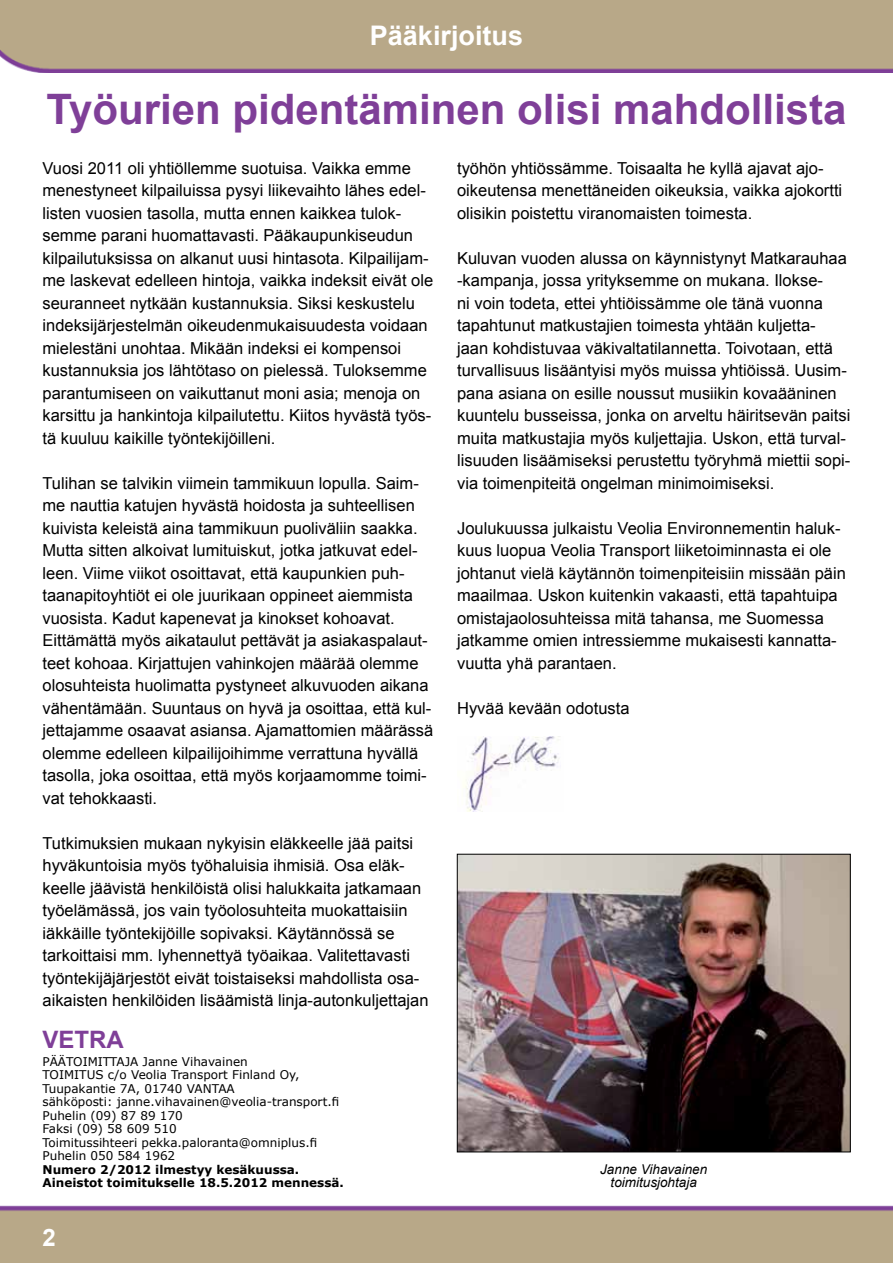
<style>
.page{position:relative;width:893px;height:1263px;background:#fff}
.page>*{position:absolute;margin:0;border:0;box-sizing:border-box;transform-origin:0 0}
.t1{font:700 42px "Arial";color:#7f3f98}
.t2{font:700 27px "Arial";color:#fff}
.t3{font:700 24px "Arial";color:#7f3f98}
.t4{font:700 24px "Arial";color:#fff}
.t5{font:16.5px/22.5px "Arial";color:#000}
.t6{font:italic 13.5px/13.5px "Arial";color:#000;text-align:center}
.t7{font:12px/13.5px "Verdana";color:#000}
.t8{font:700 12px/13.5px "Verdana";color:#000}
</style>
<div class="page">
<img style="left:0;top:0;width:893px;height:73px">
<img style="left:0;top:1205px;width:893px;height:58px">
<img style="left:459px;top:856px;width:389px;height:294px">
<div style="left:457px;top:854px;width:393px;height:298px;border:1px solid #000"></div>
<img style="left:463px;top:737px;width:96px;height:75px">
<h2 class="t2" style="left:370px;top:18px;width:155px">Pääkirjoitus</h2>
<h1 class="t1" style="left:47px;top:81px;width:801px">Työurien pidentäminen olisi mahdollista</h1>
<p class="t5" style="left:43px;top:157px;width:392px">Vuosi 2011 oli yhtiöllemme suotuisa. Vaikka emme menestyneet kilpailuissa pysyi liikevaihto lähes edel&shy;listen vuosien tasolla, mutta ennen kaikkea tulok&shy;semme parani huomattavasti. Pääkaupunkiseudun kilpailutuksissa on alkanut uusi hintasota. Kilpailijam&shy;me laskevat edelleen hintoja, vaikka indeksit eivät ole seuranneet nytkään kustannuksia. Siksi keskustelu indeksijärjestelmän oikeudenmukaisuudesta voidaan mielestäni unohtaa. Mikään indeksi ei kompensoi kustannuksia jos lähtötaso on pielessä. Tuloksemme parantumiseen on vaikuttanut moni asia; menoja on karsittu ja hankintoja kilpailutettu. Kiitos hyvästä työs&shy;tä kuuluu kaikille työntekijöilleni.</p>
<p class="t5" style="left:43px;top:472px;width:392px">Tulihan se talvikin viimein tammikuun lopulla. Saim&shy;me nauttia katujen hyvästä hoidosta ja suhteellisen kuivista keleistä aina tammikuun puoliväliin saakka.<br>Mutta sitten alkoivat lumituiskut, jotka jatkuvat edel&shy;leen. Viime viikot osoittavat, että kaupunkien puh&shy;taanapitoyhtiöt ei ole juurikaan oppineet aiemmista vuosista. Kadut kapenevat ja kinokset kohoavat.<br>Eittämättä myös aikataulut pettävät ja asiakaspalaut&shy;teet kohoaa. Kirjattujen vahinkojen määrää olemme olosuhteista huolimatta pystyneet alkuvuoden aikana vähentämään. Suuntaus on hyvä ja osoittaa, että kul&shy;jettajamme osaavat asiansa. Ajamattomien määrässä olemme edelleen kilpailijoihimme verrattuna hyvällä tasolla, joka osoittaa, että myös korjaamomme toimi&shy;vat tehokkaasti.</p>
<p class="t5" style="left:43px;top:832px;width:388px">Tutkimuksien mukaan nykyisin eläkkeelle jää paitsi hyväkuntoisia myös työhaluisia ihmisiä. Osa eläk&shy;keelle jäävistä henkilöistä olisi halukkaita jatkamaan työelämässä, jos vain työolosuhteita muokattaisiin iäkkäille työntekijöille sopivaksi. Käytännössä se tarkoittaisi mm. lyhennettyä työaikaa. Valitettavasti työntekijäjärjestöt eivät toistaiseksi mahdollista osa&shy;aikaisten henkilöiden lisäämistä linja-autonkuljettajan</p>
<h3 class="t3" style="left:43px;top:1024px;width:83px">VETRA</h3>
<p class="t7" style="left:43px;top:1054px;width:298px">PÄÄTOIMITTAJA Janne Vihavainen<br>TOIMITUS c/o Veolia Transport Finland Oy, Tuupakantie 7A, 01740 VANTAA<br>sähköposti: janne.vihavainen@veolia-transport.fi Puhelin (09) 87 89 170<br>Faksi (09) 58 609 510<br>Toimitussihteeri pekka.paloranta@omniplus.fi Puhelin 050 584 1962</p>
<p class="t8" style="left:43px;top:1162px;width:303px">Numero 2/2012 ilmestyy kesäkuussa.<br>Aineistot toimitukselle 18.5.2012 mennessä.</p>
<h3 class="t4" style="left:43px;top:1222px;width:15px">2</h3>
<p class="t5" style="left:457px;top:157px;width:387px">työhön yhtiössämme. Toisaalta he kyllä ajavat ajo&shy;oikeutensa menettäneiden oikeuksia, vaikka ajokortti olisikin poistettu viranomaisten toimesta.</p>
<p class="t5" style="left:457px;top:247px;width:395px">Kuluvan vuoden alussa on käynnistynyt Matkarauhaa -kampanja, jossa yrityksemme on mukana. Ilokse-<br>ni voin todeta, ettei yhtiöissämme ole tänä vuonna tapahtunut matkustajien toimesta yhtään kuljetta&shy;jaan kohdistuvaa väkivaltatilannetta. Toivotaan, että turvallisuus lisääntyisi myös muissa yhtiöissä. Uusim&shy;pana asiana on esille noussut musiikin kovaääninen kuuntelu busseissa, jonka on arveltu häiritsevän paitsi muita matkustajia myös kuljettajia. Uskon, että turval&shy;lisuuden lisäämiseksi perustettu työryhmä miettii sopi&shy;via toimenpiteitä ongelman minimoimiseksi.</p>
<p class="t5" style="left:457px;top:517px;width:390px">Joulukuussa julkaistu Veolia Environnementin haluk&shy;kuus luopua Veolia Transport liiketoiminnasta ei ole johtanut vielä käytännön toimenpiteisiin missään päin maailmaa. Uskon kuitenkin vakaasti, että tapahtuipa omistajaolosuhteissa mitä tahansa, me Suomessa jatkamme omien intressiemme mukaisesti kannatta&shy;vuutta yhä parantaen.</p>
<p class="t5" style="left:457px;top:697px;width:174px">Hyvää kevään odotusta</p>
<p class="t6" style="left:600px;top:1162px;width:109px">Janne Vihavainen toimitusjohtaja</p>
</div>
